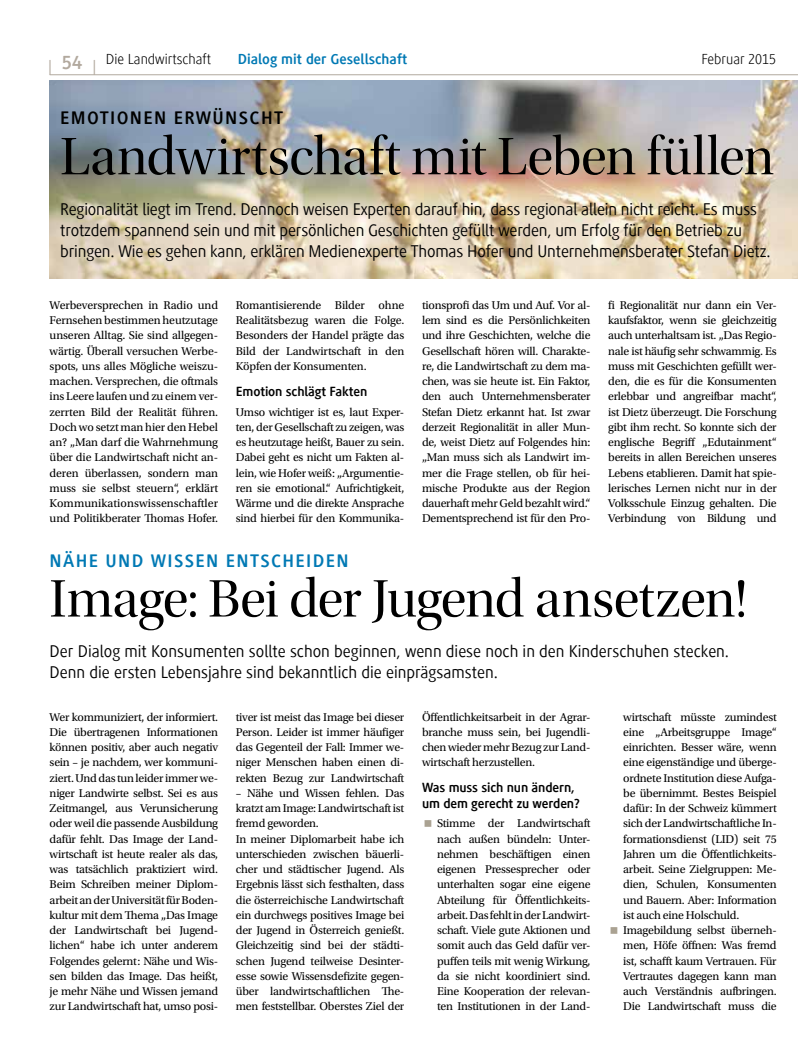
<style>
.page{position:relative;width:798px;height:1063px;background:#fff}
.page>*{position:absolute;margin:0;border:0;box-sizing:border-box;transform-origin:0 0}
.t1{font:55px "Utopia Std Disp";letter-spacing:-.01em;color:#000}
.t2{font:700 20px "Generis Simple Com";color:#b2a99e}
.t3{font:700 18.75px "Generis Simple Com";letter-spacing:.07em;color:#0079b4}
.t4{font:700 18.75px "Generis Simple Com";letter-spacing:.07em;color:#000}
.t5{font:17.5px/21.2px "Generis Simple Com";letter-spacing:-.01em;color:#000}
.t6{font:300 15px "Generis Simple Com";color:#000}
.t7{font:700 15px "Generis Simple Com";color:#0079b4}
.t8{font:700 13.75px/15.4px "Generis Simple Com";letter-spacing:-.01em;color:#000}
.t9{font:11.88px/15.2px "Utopia Std";letter-spacing:-.02em;color:#000;text-align:justify}
.s1{font-weight:300}
.s2{font-size:20px;color:#b2a99e}
</style>
<div class="page">
<hr style="left:50px;top:74px;width:747px;height:1px;background:#b2a99e">
<img style="left:50px;top:80px;width:747px;height:198px">
<h2 class="t2" style="left:48px;top:51px;width:36px"><span class="s1">|</span> 54</h2>
<p class="t6" style="left:92px;top:51px;width:120px"><span class="s2">|</span> Die Landwirtschaft</p>
<p class="t7" style="left:238px;top:51px;width:171px">Dialog mit der Gesellschaft</p>
<p class="t6" style="left:701px;top:51px;width:76px">Februar 2015</p>
<h3 class="t4" style="left:60px;top:108px;width:224px">Emotionen erwünscht</h3>
<h1 class="t1" style="left:60px;top:127px;width:715px">Landwirtschaft mit Leben füllen</h1>
<p class="t5" style="left:60px;top:199px;width:711px">Regionalität liegt im Trend. Dennoch weisen Experten darauf hin, dass regional allein nicht reicht. Es muss trotzdem spannend sein und mit persönlichen Geschichten gefüllt werden, um Erfolg für den Betrieb zu bringen. Wie es gehen kann, erklären Medienexperte Thomas Hofer und Unternehmensberater Stefan Dietz.</p>
<p class="t9" style="left:50px;top:298px;width:170px">Werbeversprechen in Radio und Fernsehen bestimmen heutzutage unseren Alltag. Sie sind allgegen&shy;wärtig. Überall versuchen Werbe&shy;spots, uns alles Mögliche weiszu&shy;machen. Versprechen, die oftmals ins Leere laufen und zu einem ver&shy;zerrten Bild der Realität führen.<br>Doch wo setzt man hier den Hebel an? „Man darf die Wahrnehmung über die Landwirtschaft nicht an&shy;deren überlassen, sondern man muss sie selbst steuern“, erklärt Kommunikationswissenschaftler und Politikberater Thomas Hofer.</p>
<p class="t9" style="left:236px;top:298px;width:170px">Romantisierende Bilder ohne Realitätsbezug waren die Folge.<br>Besonders der Handel prägte das Bild der Landwirtschaft in den Köpfen der Konsumenten.</p>
<p class="t8" style="left:236px;top:384px;width:133px">Emotion schlägt Fakten</p>
<p class="t9" style="left:236px;top:404px;width:170px">Umso wichtiger ist es, laut Exper&shy;ten, der Gesellschaft zu zeigen, was es heutzutage heißt, Bauer zu sein.<br>Dabei geht es nicht um Fakten al&shy;lein, wie Hofer weiß: „Argumentie&shy;ren sie emotional.“ Aufrichtigkeit, Wärme und die direkte Ansprache sind hierbei für den Kommunika-</p>
<p class="t9" style="left:422px;top:298px;width:170px">tionsprofi das Um und Auf. Vor al&shy;lem sind es die Persönlichkeiten und ihre Geschichten, welche die Gesellschaft hören will. Charakte&shy;re, die Landwirtschaft zu dem ma&shy;chen, was sie heute ist. Ein Faktor, den auch Unternehmensberater Stefan Dietz erkannt hat. Ist zwar derzeit Regionalität in aller Mun&shy;de, weist Dietz auf Folgendes hin: „Man muss sich als Landwirt im&shy;mer die Frage stellen, ob für hei&shy;mische Produkte aus der Region dauerhaft mehr Geld bezahlt wird.“ Dementsprechend ist für den Pro-</p>
<p class="t9" style="left:608px;top:298px;width:170px">fi Regionalität nur dann ein Ver&shy;kaufsfaktor, wenn sie gleichzeitig auch unterhaltsam ist. „Das Regio&shy;nale ist häufig sehr schwammig. Es muss mit Geschichten gefüllt wer&shy;den, die es für die Konsumenten erlebbar und angreifbar macht“, ist Dietz überzeugt. Die Forschung gibt ihm recht. So konnte sich der englische Begriff „Edutainment“ bereits in allen Bereichen unseres Lebens etablieren. Damit hat spie&shy;lerisches Lernen nicht nur in der Volksschule Einzug gehalten. Die Verbindung von Bildung und</p>
<h3 class="t3" style="left:50px;top:550px;width:300px">Nähe und Wissen entscheiden</h3>
<h1 class="t1" style="left:50px;top:569px;width:699px">Image: Bei der Jugend ansetzen!</h1>
<h3 class="t5" style="left:50px;top:641px;width:680px">Der Dialog mit Konsumenten sollte schon beginnen, wenn diese noch in den Kinderschuhen stecken.<br>Denn die ersten Lebensjahre sind bekanntlich die einprägsamsten.</h3>
<p class="t9" style="left:50px;top:709px;width:170px">Wer kommuniziert, der informiert.<br>Die übertragenen Informationen können positiv, aber auch negativ sein – je nachdem, wer kommuni&shy;ziert. Und das tun leider immer we&shy;niger Landwirte selbst. Sei es aus Zeitmangel, aus Verunsicherung oder weil die passende Ausbildung dafür fehlt. Das Image der Land&shy;wirtschaft ist heute realer als das, was tatsächlich praktiziert wird.<br>Beim Schreiben meiner Diplom&shy;arbeit an der Universität für Boden&shy;kultur mit dem Thema „Das Image der Landwirtschaft bei Jugend&shy;lichen“ habe ich unter anderem Folgendes gelernt: Nähe und Wis&shy;sen bilden das Image. Das heißt, je mehr Nähe und Wissen jemand zur Landwirtschaft hat, umso posi-</p>
<p class="t9" style="left:236px;top:709px;width:170px">tiver ist meist das Image bei dieser Person. Leider ist immer häufiger das Gegenteil der Fall: Immer we&shy;niger Menschen haben einen di&shy;rekten Bezug zur Landwirtschaft</p>
<p class="t9" style="left:422px;top:709px;width:170px">Öffentlichkeitsarbeit in der Agrar&shy;branche muss sein, bei Jugendli&shy;chen wieder mehr Bezug zur Land&shy;wirtschaft herzustellen.</p>
<p class="t8" style="left:422px;top:780px;width:159px">Was muss sich nun ändern, um dem gerecht zu werden?</p>
<p class="t9" style="left:437px;top:816px;width:155px">Stimme der Landwirtschaft nach außen bündeln: Unter&shy;nehmen beschäftigen einen eigenen Pressesprecher oder unterhalten sogar eine eigene Abteilung für Öffentlichkeits&shy;arbeit. Das fehlt in der Landwirt&shy;schaft. Viele gute Aktionen und somit auch das Geld dafür ver&shy;puffen teils mit wenig Wirkung, da sie nicht koordiniert sind.<br>Eine Kooperation der relevan&shy;ten Institutionen in der Land-</p>
<p class="t9" style="left:623px;top:709px;width:155px;text-align:left">wirtschaft müsste zumindest eine „Arbeitsgruppe Image“ einrichten. Besser wäre, wenn eine eigenständige und überge&shy;ordnete Institution diese Aufga&shy;be übernimmt. Bestes Beispiel dafür: In der Schweiz kümmert sich der Landwirtschaftliche In&shy;formationsdienst (LID) seit 75<br>Jahren um die Öffentlichkeits&shy;arbeit. Seine Zielgruppen: Me&shy;dien, Schulen, Konsumenten und Bauern. Aber: Information ist auch eine Holschuld.<br>Imagebildung selbst überneh&shy;men, Höfe öffnen: Was fremd ist, schafft kaum Vertrauen. Für<br>Vertrautes dagegen kann man auch Verständnis aufbringen.<br>Die Landwirtschaft muss die</p>
<p class="t9" style="left:236px;top:786px;width:170px;text-align:left">– Nähe und Wissen fehlen. Das kratzt am Image: Landwirtschaft ist fremd geworden.<br>In meiner Diplomarbeit habe ich unterschieden zwischen bäuerli&shy;cher und städtischer Jugend. Als Ergebnis lässt sich festhalten, dass die österreichische Landwirtschaft ein durchwegs positives Image bei der Jugend in Österreich genießt.<br>Gleichzeitig sind bei der städti&shy;schen Jugend teilweise Desinter&shy;esse sowie Wissensdefizite gegen&shy;über landwirtschaftlichen The&shy;men feststellbar. Oberstes Ziel der</p>
</div>
